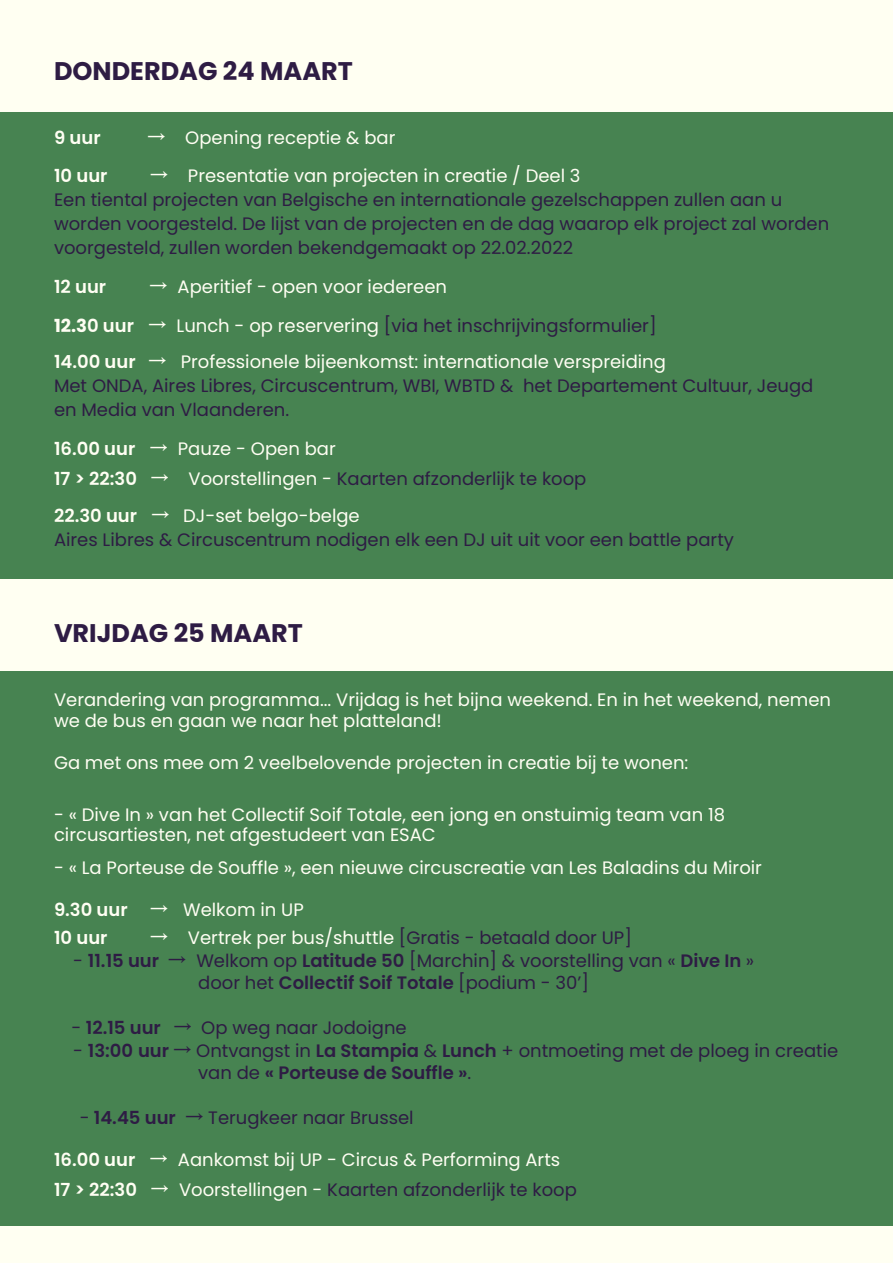
<style>
.page{position:relative;width:893px;height:1263px;background:#fffff2}
.page>*{position:absolute;margin:0;border:0;box-sizing:border-box;transform-origin:0 0}
.t1{font:700 25.5px "Poppins";color:#2e1c44}
.t2{font:18px/24px "Poppins";color:#2e1c44}
.t3{font:18px/30px "Poppins";color:#fffef3}
.t4{font:600 18px/28.5px "Poppins";color:#fffef3}
.s1{font-family:"Microsoft Ya Hei"}
.s2{font-family:"Microsoft Ya Hei";color:#fffef3}
.s3{color:#fffef3}
.s4{font-weight:700}
.s5{font-weight:600}
.s6{color:#2e1c44}
.s7{font-weight:600;color:#fffef3}
.s8{font-family:"Microsoft Ya Hei";font-weight:400}
.s9{font-weight:400}
</style>
<div class="page">
<div style="left:0;top:112px;width:893px;height:467px;background:#478351"></div>
<div style="left:0;top:672px;width:893px;height:554px;background:#478351"></div>
<h1 class="t1" style="left:54px;top:56px;width:300px">DONDERDAG 24 MAART</h1>
<p class="t4" style="left:54px;top:124px;width:48px">9 uur</p>
<p class="t3" style="left:148px;top:123px;width:249px"><span class="s1">→</span> Opening receptie &amp; bar</p>
<p class="t4" style="left:54px;top:161px;width:55px">10 uur</p>
<p class="t2" style="left:54px;top:163px;width:777px;text-indent:96px"><span class="s2">→</span> <span class="s3">Presentatie van projecten in creatie / Deel 3<br></span>Een tiental projecten van Belgische en internationale gezelschappen zullen aan u worden voorgesteld. De lijst van de projecten en de dag waarop elk project zal worden voorgesteld, zullen worden bekendgemaakt op 22.02.2022</p>
<p class="t4" style="left:54px;top:272px;width:54px">12 uur</p>
<p class="t3" style="left:54px;top:267px;width:604px;line-height:39px;text-indent:95px"><span class="s1">→</span> Aperitief - open voor iedereen<br><span class="s4">12.3</span><span class="s5">0 uur</span> <span class="s1">→</span> Lunch - op reservering <span class="s6">[via het inschrijvingsformulier]</span></p>
<p class="t2" style="left:54px;top:350px;width:761px"><span class="s7">14.00 uur</span> <span class="s2">→</span> <span class="s3">Professionele bijeenkomst: internationale verspreiding<br></span>Met ONDA, Aires Libres, Circuscentrum, WBI, WBTD &amp; het Departement Cultuur, Jeugd en Media van Vlaanderen.</p>
<p class="t3" style="left:54px;top:434px;width:534px"><span class="s5">16.00 uur</span> <span class="s1">→</span> Pauze - Open bar<br><span class="s5">17 &gt; 22:30</span> <span class="s1">→</span> Voorstellingen - <span class="s6">Kaarten afzonderlijk te koop</span></p>
<p class="t2" style="left:54px;top:504px;width:681px"><span class="s7">22.30 uur</span> <span class="s2">→</span> <span class="s3">DJ-set belgo-belge<br></span>Aires Libres &amp; Circuscentrum nodigen elk een DJ uit uit voor een battle party</p>
<h1 class="t1" style="left:54px;top:619px;width:250px">VRIJDAG 25 MAART</h1>
<p class="t3" style="left:54px;top:689px;width:779px;line-height:21px">Verandering van programma... Vrijdag is het bijna weekend. En in het weekend, nemen we de bus en gaan we naar het platteland!</p>
<p class="t3" style="left:54px;top:747px;width:636px">Ga met ons mee om 2 veelbelovende projecten in creatie bij te wonen:</p>
<p class="t3" style="left:54px;top:805px;width:673px;line-height:19.5px">- « Dive In » van het Collectif Soif Totale, een jong en onstuimig team van 18 circusartiesten, net afgestudeert van ESAC</p>
<p class="t3" style="left:54px;top:852px;width:709px">- « La Porteuse de Souffle », een nieuwe circuscreatie van Les Baladins du Miroir</p>
<p class="t4" style="left:54px;top:895px;width:251px">9.30 uur <span class="s8">→</span> <span class="s9">Welkom in UP<br></span>10 uur</p>
<p class="t2" style="left:150px;top:926px;width:483px"><span class="s2">→</span> <span class="s3">Vertrek per bus/shuttle</span> [Gratis - betaald door UP]</p>
<p class="t2" style="left:198px;top:949px;width:557px;line-height:22.5px;text-indent:-125px">- <span class="s5">11.15 uur</span> <span class="s1">→</span> Welkom op <span class="s5">Latitude 50</span> [Marchin] &amp; voorstelling van « <span class="s5">Dive In</span> » door het <span class="s5">Collectif Soif Totale</span> [podium - 30’]</p>
<p class="t2" style="left:72px;top:1016px;width:337px">- <span class="s5">12.15 uur</span> <span class="s1">→</span> Op weg naar Jodoigne</p>
<p class="t2" style="left:198px;top:1039px;width:642px;line-height:22.5px;text-indent:-125px">- <span class="s5">13:00 uur</span> <span class="s1">→</span> Ontvangst in <span class="s5">La Stampia</span> &amp; <span class="s5">Lunch</span> + ontmoeting met de ploeg in creatie van de <span class="s5">« Porteuse de Souffle »</span>.</p>
<p class="t2" style="left:80px;top:1106px;width:335px">- <span class="s5">14.45 uur</span> <span class="s1">→</span> Terugkeer naar Brussel</p>
<p class="t3" style="left:54px;top:1145px;width:524px"><span class="s5">16.00 uur</span> <span class="s1">→</span> Aankomst bij UP - Circus &amp; Performing Arts<br><span class="s5">17 &gt; 22:30</span> <span class="s1">→</span> Voorstellingen - <span class="s6">Kaarten afzonderlijk te koop</span></p>
</div>
